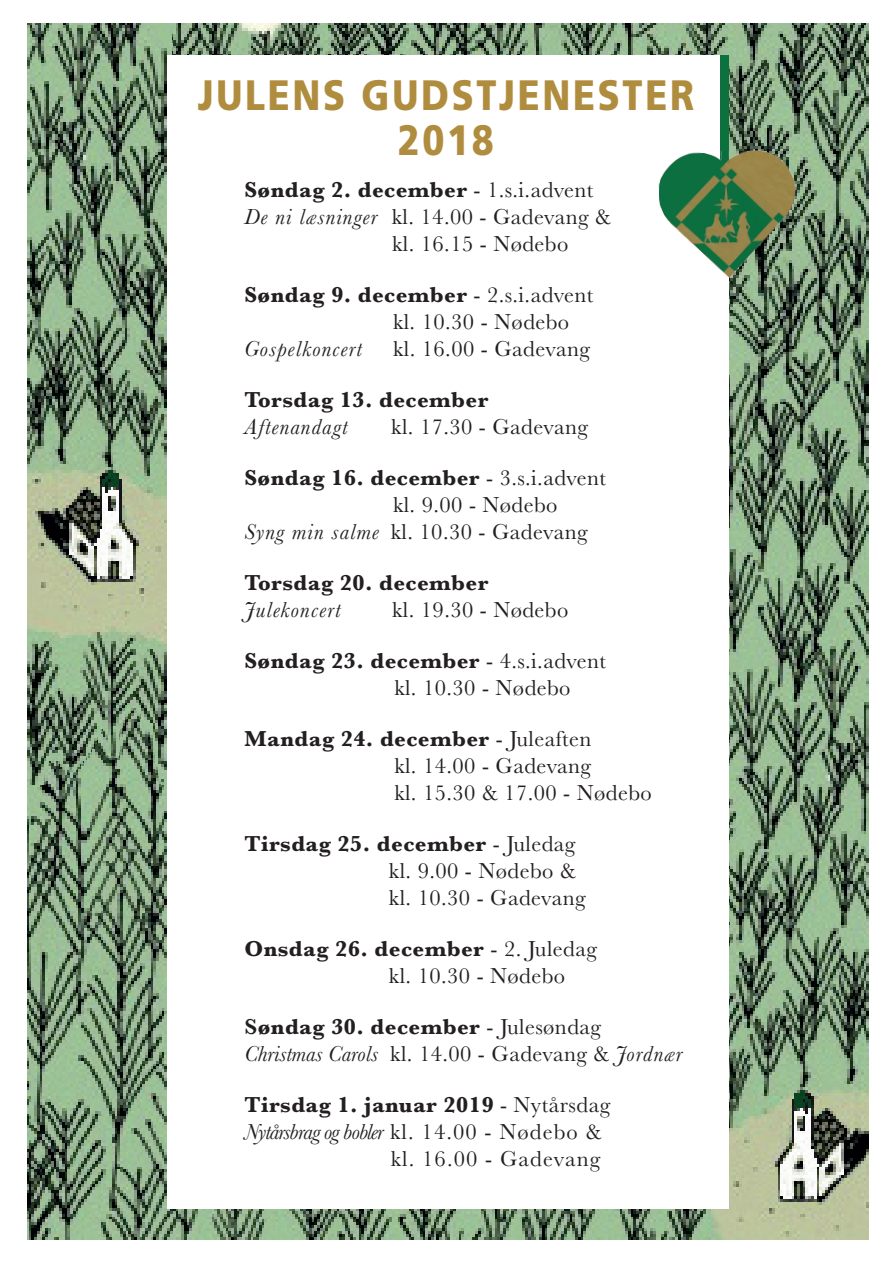
<style>
.page{position:relative;width:893px;height:1263px;background:#fff}
.page>*{position:absolute;margin:0;border:0;box-sizing:border-box;transform-origin:0 0}
.t1{font:900 42.45px/44.1px "Frutiger LT Std";letter-spacing:.075em;color:#b08c3e;text-align:center;scale:.85 1}
.t2{font:22.5px/27px "Baskerville";letter-spacing:.02em;color:#231f20}
.t3{font:700 22.5px "Baskerville";letter-spacing:.02em;color:#231f20}
.t4{font:italic 22.5px "Baskerville";letter-spacing:.05em;color:#231f20}
.t5{font:italic 22.5px "Baskerville";letter-spacing:-.04em;color:#231f20}
.t6{font:22.5px "Baskerville";letter-spacing:.05em;color:#231f20}
.s1{font-weight:400}
.s2{font-style:italic}
.s3{font-weight:700}
.s4{font-weight:600}
.s5{font-style:normal}
</style>
<div class="page">
<img style="left:27px;top:24px;width:841px;height:1215px">
<img style="left:27px;top:24px;width:144px;height:760px">
<div style="left:168px;top:56px;width:561px;height:1153px;background:#fff"></div>
<div style="left:721px;top:56px;width:8px;height:109px;background:#0c703f"></div>
<img style="left:658px;top:150px;width:142px;height:134px">
<h1 class="t1" style="left:198px;top:73px;width:585px">JULENS GUDSTJENESTER<br>2018</h1>
<p class="t3" style="left:244px;top:174px;width:350px">Søndag 2. december <span class="s1">- 1.s.i.advent</span></p>
<p class="t2" style="left:244px;top:203px;width:368px"><span class="s2">De ni læsninger</span> kl. 14.00 - Gadevang &amp;</p>
<p class="t2" style="left:392px;top:230px;width:178px">kl. 16.15 - Nødebo</p>
<p class="t2" style="left:393px;top:281px;width:202px;text-indent:-149px"><span class="s3">Søndag 9. december</span> - 2.s.i.advent kl. 10.30 - Nødebo</p>
<p class="t4" style="left:244px;top:333px;width:119px">Gospelkoncert</p>
<p class="t2" style="left:393px;top:335px;width:198px">kl. 16.00 - Gadevang</p>
<p class="t3" style="left:244px;top:384px;width:245px">Torsdag 13. december</p>
<p class="t4" style="left:244px;top:411px;width:105px">Aftenandagt</p>
<p class="t2" style="left:391px;top:413px;width:198px">kl. 17.30 - Gadevang</p>
<p class="t3" style="left:244px;top:462px;width:363px">Søndag 16. december <span class="s1">- 3.s.i.advent</span></p>
<p class="t2" style="left:393px;top:491px;width:166px">kl. 9.00 - Nødebo</p>
<p class="t2" style="left:244px;top:518px;width:345px"><span class="s2">Syng min salme</span> kl. 10.30 - Gadevang</p>
<p class="t3" style="left:244px;top:567px;width:245px">Torsdag 20. december</p>
<p class="t4" style="left:244px;top:594px;width:97px">Julekoncert</p>
<p class="t2" style="left:392px;top:596px;width:178px">kl. 19.30 - Nødebo</p>
<p class="t2" style="left:394px;top:647px;width:213px;text-indent:-150px"><span class="s3">Søndag 23. december</span> - 4.s.i.advent kl. 10.30 - Nødebo</p>
<p class="t2" style="left:394px;top:725px;width:259px;text-indent:-150px"><span class="s3">Mandag 24. december</span> - Juleaften<br>kl. 14.00 - Gadevang<br>kl. 15.30 &amp; 17.00 - Nødebo</p>
<p class="t2" style="left:389px;top:830px;width:198px;text-indent:-144px"><span class="s3">Tirsdag 25. december</span> - Juledag kl. 9.00 - Nødebo &amp; kl. 10.30 - Gadevang</p>
<p class="t2" style="left:389px;top:935px;width:209px;text-indent:-144px"><span class="s3">Onsdag 26. december</span> - 2. Juledag kl. 10.30 - Nødebo</p>
<p class="t2" style="left:244px;top:1013px;width:439px"><span class="s4">S</span><span class="s3">øndag 30. december</span> - Julesøndag<br><span class="s2">Christmas Carols</span> kl. 14.00 - Gadevang &amp; <span class="s2">Jordnær</span></p>
<p class="t3" style="left:244px;top:1089px;width:367px">Tirsdag 1. januar 2019 <span class="s1">- Nytårsdag</span></p>
<p class="t5" style="left:244px;top:1117px;width:358px">Nytårsbrag og bobler <span class="s5">kl. 14.00 - Nødebo &amp;</span></p>
<p class="t6" style="left:391px;top:1144px;width:211px">kl. 16.00 - Gadevang</p>
</div>
